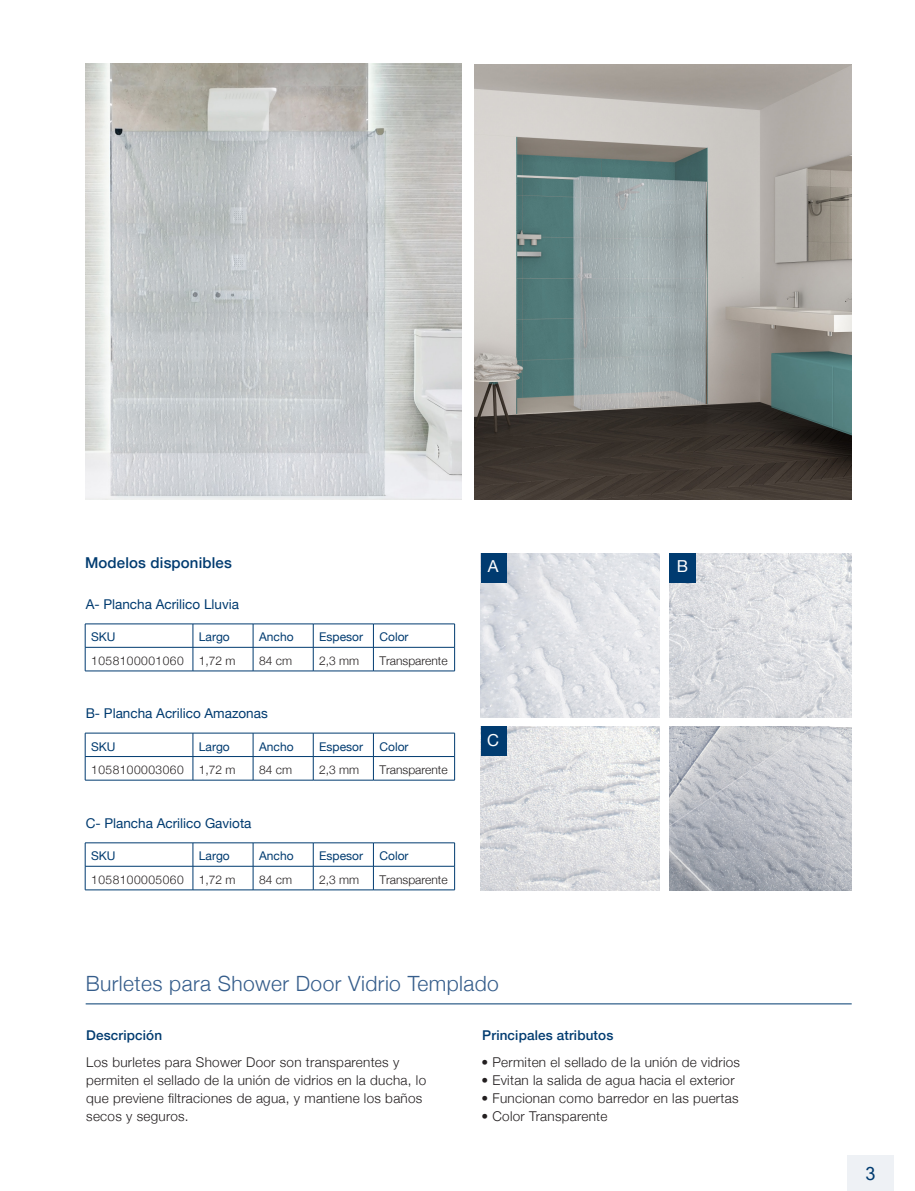
<style>
.page{position:relative;width:915px;height:1191px;background:#fff}
.page>*{position:absolute;margin:0;border:0;box-sizing:border-box;transform-origin:0 0}
.t1{font:300 21px "Helvetica Neue";letter-spacing:.02em;color:#355d8b}
.t2{font:18px "Microsoft Sans Serif";color:#003b70}
.t3{font:16.5px "Helvetica Neue";color:#fff}
.t4{font:500 15px "Helvetica Neue";letter-spacing:.01em;color:#003b70}
.t5{font:300 13.5px/18px "Helvetica Neue";letter-spacing:.02em;color:#231f20}
.t6{font:13.5px "Helvetica Neue";color:#003b70}
.t7{font:500 13.5px "Helvetica Neue";letter-spacing:.01em;color:#003b70}
.t8{font:300 12px "Helvetica Neue";color:#231f20}
.t9{font:12px "Helvetica Neue";color:#003b70}
.t10{font:300 12px "Helvetica Neue";letter-spacing:.04em;color:#231f20}
</style>
<div class="page">
<div style="left:846px;top:1155px;width:47px;height:36px;background:#eef1f5"></div>
<hr style="left:85px;top:623px;width:108px;height:1px;background:#003b70">
<hr style="left:193px;top:623px;width:60px;height:1px;background:#003b70">
<hr style="left:253px;top:623px;width:60px;height:1px;background:#003b70">
<hr style="left:313px;top:623px;width:60px;height:1px;background:#003b70">
<hr style="left:373px;top:623px;width:81px;height:1px;background:#003b70">
<hr style="left:85px;top:647px;width:108px;height:1px;background:#003b70">
<svg style="left:85px;top:624px;width:1px;height:46px"></svg>
<hr style="left:193px;top:647px;width:60px;height:1px;background:#003b70">
<svg style="left:193px;top:624px;width:1px;height:46px"></svg>
<hr style="left:253px;top:647px;width:60px;height:1px;background:#003b70">
<svg style="left:253px;top:624px;width:1px;height:46px"></svg>
<hr style="left:313px;top:647px;width:60px;height:1px;background:#003b70">
<svg style="left:313px;top:624px;width:1px;height:46px"></svg>
<hr style="left:373px;top:647px;width:81px;height:1px;background:#003b70">
<svg style="left:373px;top:624px;width:1px;height:46px"></svg>
<svg style="left:454px;top:624px;width:1px;height:47px"></svg>
<hr style="left:85px;top:670px;width:108px;height:1px;background:#003b70">
<hr style="left:193px;top:670px;width:60px;height:1px;background:#003b70">
<hr style="left:253px;top:670px;width:60px;height:1px;background:#003b70">
<hr style="left:313px;top:670px;width:60px;height:1px;background:#003b70">
<hr style="left:373px;top:670px;width:81px;height:1px;background:#003b70">
<img style="left:480px;top:553px;width:179px;height:164px">
<div style="left:480px;top:553px;width:26px;height:29px;background:#003b70"></div>
<img style="left:669px;top:553px;width:181px;height:164px">
<div style="left:669px;top:553px;width:27px;height:29px;background:#003b70"></div>
<hr style="left:85px;top:733px;width:108px;height:1px;background:#003b70">
<hr style="left:193px;top:733px;width:60px;height:1px;background:#003b70">
<hr style="left:253px;top:733px;width:60px;height:1px;background:#003b70">
<hr style="left:313px;top:733px;width:60px;height:1px;background:#003b70">
<hr style="left:373px;top:733px;width:81px;height:1px;background:#003b70">
<hr style="left:85px;top:756px;width:108px;height:1px;background:#003b70">
<svg style="left:85px;top:733px;width:1px;height:47px"></svg>
<hr style="left:193px;top:756px;width:60px;height:1px;background:#003b70">
<svg style="left:193px;top:733px;width:1px;height:47px"></svg>
<hr style="left:253px;top:756px;width:60px;height:1px;background:#003b70">
<svg style="left:253px;top:733px;width:1px;height:47px"></svg>
<hr style="left:313px;top:756px;width:60px;height:1px;background:#003b70">
<svg style="left:313px;top:733px;width:1px;height:47px"></svg>
<hr style="left:373px;top:756px;width:81px;height:1px;background:#003b70">
<svg style="left:373px;top:733px;width:1px;height:47px"></svg>
<svg style="left:454px;top:733px;width:1px;height:47px"></svg>
<hr style="left:85px;top:780px;width:108px;height:1px;background:#003b70">
<hr style="left:193px;top:780px;width:60px;height:1px;background:#003b70">
<hr style="left:253px;top:780px;width:60px;height:1px;background:#003b70">
<hr style="left:313px;top:780px;width:60px;height:1px;background:#003b70">
<hr style="left:373px;top:780px;width:81px;height:1px;background:#003b70">
<hr style="left:85px;top:842px;width:108px;height:1px;background:#003b70">
<hr style="left:193px;top:842px;width:60px;height:1px;background:#003b70">
<hr style="left:253px;top:842px;width:60px;height:1px;background:#003b70">
<hr style="left:313px;top:842px;width:60px;height:1px;background:#003b70">
<hr style="left:373px;top:842px;width:81px;height:1px;background:#003b70">
<hr style="left:85px;top:866px;width:108px;height:1px;background:#003b70">
<svg style="left:85px;top:843px;width:1px;height:46px"></svg>
<hr style="left:193px;top:866px;width:60px;height:1px;background:#003b70">
<svg style="left:193px;top:843px;width:1px;height:46px"></svg>
<hr style="left:253px;top:866px;width:60px;height:1px;background:#003b70">
<svg style="left:253px;top:843px;width:1px;height:46px"></svg>
<hr style="left:313px;top:866px;width:60px;height:1px;background:#003b70">
<svg style="left:313px;top:843px;width:1px;height:46px"></svg>
<hr style="left:373px;top:866px;width:81px;height:1px;background:#003b70">
<svg style="left:373px;top:843px;width:1px;height:46px"></svg>
<svg style="left:454px;top:843px;width:1px;height:46px"></svg>
<hr style="left:85px;top:889px;width:108px;height:1px;background:#003b70">
<hr style="left:193px;top:889px;width:60px;height:1px;background:#003b70">
<hr style="left:253px;top:889px;width:60px;height:1px;background:#003b70">
<hr style="left:313px;top:889px;width:60px;height:1px;background:#003b70">
<hr style="left:373px;top:889px;width:81px;height:1px;background:#003b70">
<img style="left:480px;top:726px;width:179px;height:164px">
<div style="left:480px;top:726px;width:26px;height:29px;background:#003b70"></div>
<img style="left:669px;top:726px;width:181px;height:164px">
<img style="left:85px;top:64px;width:376px;height:436px">
<img style="left:474px;top:64px;width:376px;height:436px">
<hr style="left:86px;top:1003px;width:765px;height:1px;background:#003b70">
<p class="t4" style="left:85px;top:550px;width:148px">Modelos disponibles</p>
<p class="t6" style="left:86px;top:594px;width:155px">A- Plancha Acrilico Lluvia</p>
<p class="t9" style="left:91px;top:628px;width:26px">SKU</p>
<p class="t9" style="left:199px;top:628px;width:32px">Largo</p>
<p class="t9" style="left:259px;top:628px;width:36px">Ancho</p>
<p class="t9" style="left:319px;top:628px;width:45px">Espesor</p>
<p class="t9" style="left:379px;top:628px;width:31px">Color</p>
<p class="t10" style="left:91px;top:651px;width:94px">1058100001060</p>
<p class="t8" style="left:199px;top:651px;width:38px">1,72 m</p>
<p class="t8" style="left:259px;top:651px;width:34px">84 cm</p>
<p class="t8" style="left:319px;top:651px;width:42px">2,3 mm</p>
<p class="t8" style="left:379px;top:651px;width:70px">Transparente</p>
<p class="t6" style="left:86px;top:703px;width:183px">B- Plancha Acrilico Amazonas</p>
<p class="t9" style="left:91px;top:737px;width:26px">SKU</p>
<p class="t9" style="left:199px;top:737px;width:32px">Largo</p>
<p class="t9" style="left:259px;top:737px;width:36px">Ancho</p>
<p class="t9" style="left:319px;top:737px;width:45px">Espesor</p>
<p class="t9" style="left:379px;top:737px;width:31px">Color</p>
<p class="t10" style="left:91px;top:760px;width:94px">1058100003060</p>
<p class="t8" style="left:199px;top:760px;width:38px">1,72 m</p>
<p class="t8" style="left:259px;top:760px;width:34px">84 cm</p>
<p class="t8" style="left:319px;top:760px;width:42px">2,3 mm</p>
<p class="t8" style="left:379px;top:760px;width:70px">Transparente</p>
<p class="t6" style="left:86px;top:813px;width:167px">C- Plancha Acrilico Gaviota</p>
<p class="t9" style="left:91px;top:847px;width:26px">SKU</p>
<p class="t9" style="left:199px;top:847px;width:32px">Largo</p>
<p class="t9" style="left:259px;top:847px;width:36px">Ancho</p>
<p class="t9" style="left:319px;top:847px;width:45px">Espesor</p>
<p class="t9" style="left:379px;top:847px;width:31px">Color</p>
<p class="t10" style="left:91px;top:870px;width:94px">1058100005060</p>
<p class="t8" style="left:199px;top:870px;width:38px">1,72 m</p>
<p class="t8" style="left:259px;top:870px;width:34px">84 cm</p>
<p class="t8" style="left:319px;top:870px;width:42px">2,3 mm</p>
<p class="t8" style="left:379px;top:870px;width:70px">Transparente</p>
<p class="t3" style="left:487px;top:554px;width:12px">A</p>
<p class="t3" style="left:676px;top:554px;width:13px">B</p>
<p class="t3" style="left:487px;top:728px;width:13px">C</p>
<p class="t1" style="left:86px;top:966px;width:414px">Burletes para Shower Door Vidrio Templado</p>
<p class="t7" style="left:86px;top:1023px;width:77px">Descripción</p>
<p class="t5" style="left:86px;top:1052px;width:341px">Los burletes para Shower Door son transparentes y permiten el sellado de la unión de vidrios en la ducha, lo que previene filtraciones de agua, y mantiene los baños secos y seguros.</p>
<p class="t7" style="left:482px;top:1023px;width:133px">Principales atributos</p>
<p class="t5" style="left:481px;top:1052px;width:260px">• Permiten el sellado de la unión de vidrios</p>
<p class="t5" style="left:481px;top:1070px;width:254px">• Evitan la salida de agua hacia el exterior</p>
<p class="t5" style="left:481px;top:1088px;width:258px">• Funcionan como barredor en las puertas</p>
<p class="t5" style="left:481px;top:1106px;width:127px">• Color Transparente</p>
<h2 class="t2" style="left:865px;top:1162px;width:12px">3</h2>
</div>
